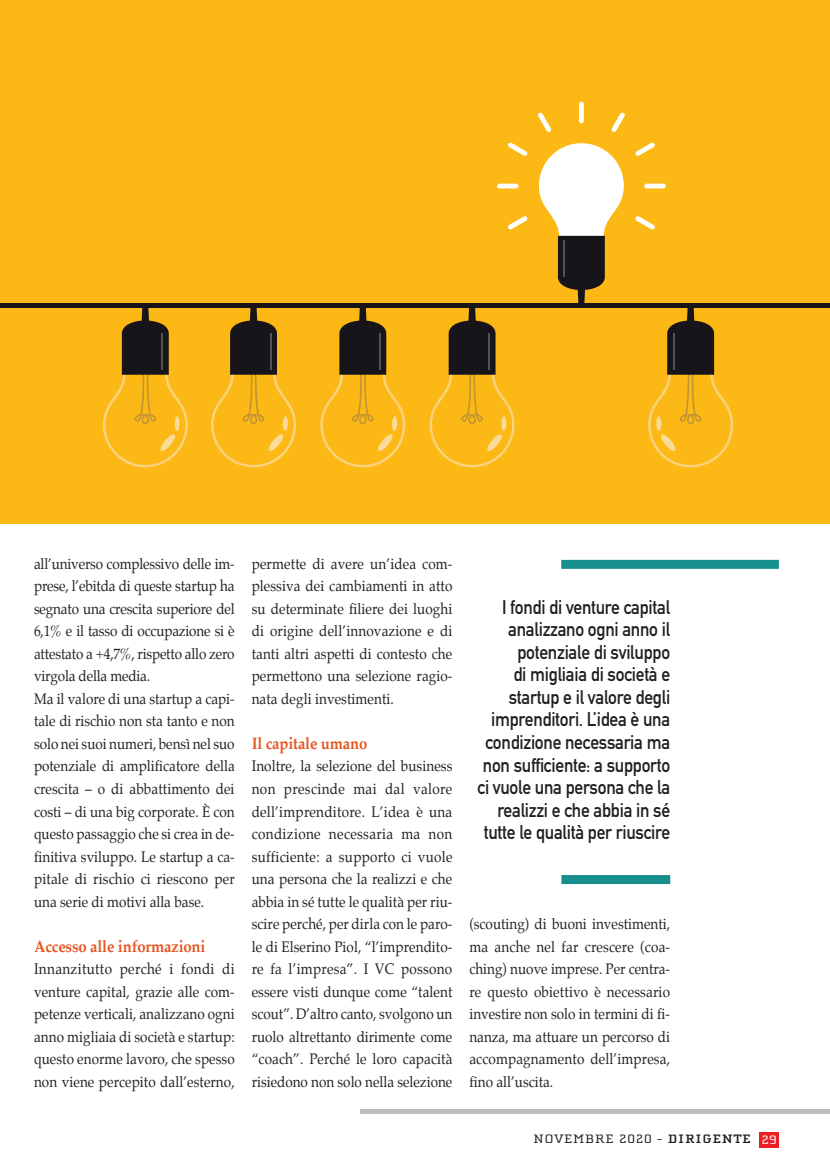
<style>
.page{position:relative;width:830px;height:1170px;background:#fff}
.page>*{position:absolute;margin:0;border:0;box-sizing:border-box;transform-origin:0 0}
.t1{font:19.5px/22.5px "DIN Mittelschrift";letter-spacing:-.015em;color:#231f20;text-align:right;scale:.9 1}
.t2{font:700 16.5px "Palatino";letter-spacing:-.01em;color:#e6551f;scale:.9 1}
.t3{font:15px/22.5px "Palatino";color:#231f20;text-align:justify;scale:.9 1}
.t4{font:12.6px "Cholla Slab";letter-spacing:.05em;color:#231f20;scale:1.2 1}
.s1{font-weight:700}
.s2{color:#fff}
</style>
<div class="page">
<hr style="left:360px;top:1109px;width:469px;height:4px;background:#bcbdc0">
<div style="left:758px;top:1131px;width:20px;height:16px;background:#ee1d23"></div>
<div style="left:561px;top:875px;width:109px;height:9px;background:#188f8f"></div>
<div style="left:561px;top:560px;width:217px;height:9px;background:#188f8f"></div>
<div style="left:0;top:0;width:829px;height:524px;background:#fcb814"></div>
<svg style="left:103px;top:307px;width:85px;height:160px"></svg>
<hr style="left:161px;top:333px;width:2px;height:37px;background:#505457">
<svg style="left:320px;top:307px;width:85px;height:160px"></svg>
<hr style="left:379px;top:333px;width:1px;height:37px;background:#505457">
<svg style="left:211px;top:307px;width:85px;height:160px"></svg>
<hr style="left:269px;top:333px;width:2px;height:37px;background:#505457">
<svg style="left:429px;top:102px;width:303px;height:365px"></svg>
<hr style="left:563px;top:241px;width:2px;height:36px;background:#505457">
<hr style="left:0;top:303px;width:829px;height:4px;background:#18151a">
<p class="t3" style="left:34px;top:552px;width:224px;text-align:left">all’universo complessivo delle im&shy;prese, l’ebitda di queste startup ha segnato una crescita superiore del 6,1% e il tasso di occupazione si è attestato a +4,7%, rispetto allo zero virgola della media.<br>Ma il valore di una startup a capi&shy;tale di rischio non sta tanto e non solo nei suoi numeri, bensì nel suo potenziale di amplificatore della crescita – o di abbattimento dei costi – di una big corporate. È con questo passaggio che si crea in de&shy;finitiva sviluppo. Le startup a ca&shy;pitale di rischio ci riescono per una serie di motivi alla base.</p>
<p class="t2" style="left:34px;top:936px;width:192px">Accesso alle informazioni</p>
<p class="t3" style="left:34px;top:957px;width:224px">Innanzitutto perché i fondi di venture capital, grazie alle com&shy;petenze verticali, analizzano ogni anno migliaia di società e startup: questo enorme lavoro, che spesso non viene percepito dall’esterno,</p>
<p class="t3" style="left:251px;top:552px;width:224px">permette di avere un’idea com&shy;plessiva dei cambiamenti in atto su determinate filiere dei luoghi di origine dell’innovazione e di tanti altri aspetti di contesto che permettono una selezione ragio&shy;nata degli investimenti.</p>
<p class="t2" style="left:251px;top:733px;width:130px">Il capitale umano</p>
<p class="t3" style="left:251px;top:755px;width:224px">Inoltre, la selezione del business non prescinde mai dal valore dell’imprenditore. L’idea è una condizione necessaria ma non sufficiente: a supporto ci vuole una persona che la realizzi e che abbia in sé tutte le qualità per riu&shy;scire perché, per dirla con le paro&shy;le di Elserino Piol, “l’imprendito&shy;re fa l’impresa”. I VC possono essere visti dunque come “talent scout”. D’altro canto, svolgono un ruolo altrettanto dirimente come “coach”. Perché le loro capacità risiedono non solo nella selezione</p>
<p class="t1" style="left:477px;top:596px;width:215px">I fondi di venture capital analizzano ogni anno il potenziale di sviluppo<br>di migliaia di società e startup e il valore degli imprenditori. L’idea è una condizione necessaria ma non sufficiente: a supporto ci vuole una persona che la realizzi e che abbia in sé tutte le qualità per riuscire</p>
<p class="t3" style="left:469px;top:912px;width:224px">(scouting) di buoni investimenti, ma anche nel far crescere (coa&shy;ching) nuove imprese. Per centra&shy;re questo obiettivo è necessario investire non solo in termini di fi&shy;nanza, ma attuare un percorso di accompagnamento dell’impresa, fino all’uscita.</p>
<p class="t4" style="left:533px;top:1132px;width:204px">NOVEMBRE 2020 - <span class="s1">DIRIGENTE</span> <span class="s2">29</span></p>
</div>
